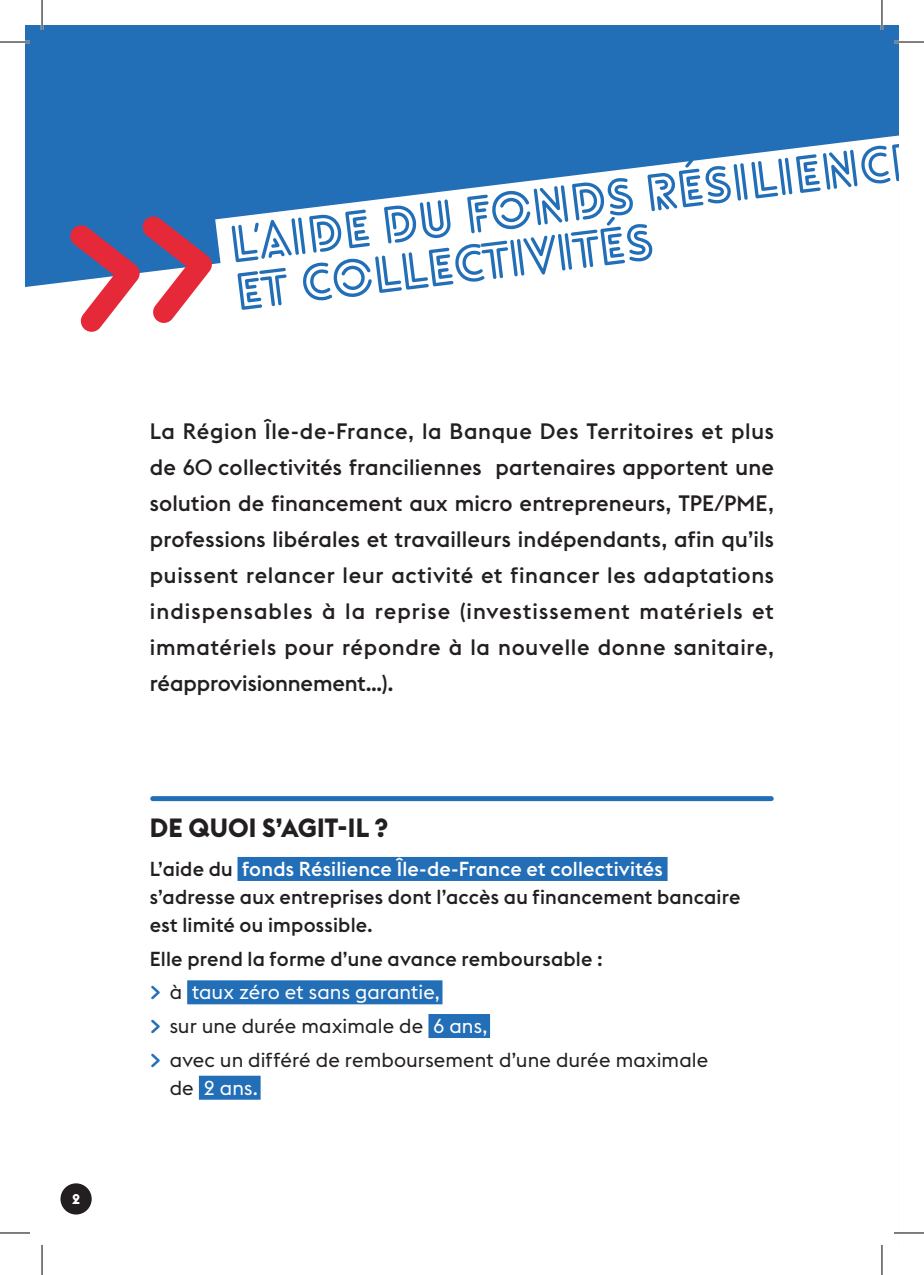
<style>
.page{position:relative;width:924px;height:1275px;background:#fff}
.page>*{position:absolute;margin:0;border:0;box-sizing:border-box;transform-origin:0 0}
.t1{font:700 50px/48px "Lovelo Line";color:#226eb7}
.t2{font:700 26px "Euclid Flex";letter-spacing:.005em;color:#231f20}
.t3{font:500 22px/36px "Euclid Flex";letter-spacing:.02em;color:#231f20;text-align:justify}
.t4{font:20px/33.6px "Euclid Flex";letter-spacing:.005em;color:#231f20}
.t5{font:500 20px/28px "Euclid Flex";letter-spacing:.01em;color:#231f20}
.t6{font:20px "Euclid Flex";color:#fff}
.t7{font:700 14px "Euclid Flex";color:#fff}
.s1{color:#fff}
.s2{font-weight:500}
.s3{font-family:"Chevin";font-weight:600;font-size:26px;color:#226eb7}
.s4{color:#231f20}
</style>
<div class="page">
<div style="left:25px;top:25px;width:873px;height:1225px;background:#226eb7"></div>
<div style="left:25px;top:281px;width:873px;height:969px;background:#fff"></div>
<svg style="left:212px;top:135px;width:686px;height:175px"></svg>
<svg style="left:69px;top:216px;width:143px;height:116px"></svg>
<div style="left:153px;top:796px;width:618px;height:5px;background:#226eb7"></div>
<div style="left:237px;top:857px;width:430px;height:24px;background:#226eb7"></div>
<div style="left:187px;top:980px;width:255px;height:24px;background:#226eb7"></div>
<div style="left:428px;top:1014px;width:62px;height:24px;background:#226eb7"></div>
<div style="left:199px;top:1075px;width:61px;height:24px;background:#226eb7"></div>
<div style="left:60px;top:1183px;width:32px;height:31px;background:#231f20;border-radius:50%"></div>
<hr style="left:0;top:41px;width:30px;height:2px;background:#fff">
<hr style="left:893px;top:41px;width:30px;height:2px;background:#fff">
<hr style="left:0;top:1231px;width:30px;height:3px;background:#fff">
<hr style="left:893px;top:1231px;width:30px;height:3px;background:#fff">
<hr style="left:41px;top:0;width:2px;height:30px;background:#fff">
<hr style="left:41px;top:1245px;width:2px;height:30px;background:#fff">
<hr style="left:880px;top:0;width:2px;height:30px;background:#fff">
<hr style="left:880px;top:1245px;width:2px;height:30px;background:#fff">
<hr style="left:0;top:42px;width:30px;height:1px;background:#000">
<hr style="left:893px;top:42px;width:30px;height:1px;background:#000">
<hr style="left:0;top:1232px;width:30px;height:1px;background:#000">
<hr style="left:893px;top:1232px;width:30px;height:1px;background:#000">
<hr style="left:42px;top:0;width:1px;height:30px;background:#000">
<hr style="left:42px;top:1245px;width:1px;height:30px;background:#000">
<hr style="left:881px;top:0;width:1px;height:30px;background:#000">
<hr style="left:881px;top:1245px;width:1px;height:30px;background:#000">
<p class="t7" style="left:72px;top:1190px;width:10px">2</p>
<h1 class="t1" style="left:227px;top:221px;width:694px;rotate:-7deg">L’AIDE DU FONDS RÉSILIENCE<br>ET COLLECTIVITÉS</h1>
<p class="t3" style="left:150px;top:414px;width:625px">La Région Île-de-France, la Banque Des Territoires et plus de 60 collectivités franciliennes partenaires apportent une solution de financement aux micro entrepreneurs, TPE/PME, professions libérales et travailleurs indépendants, afin qu’ils puissent relancer leur activité et financer les adaptations indispensables à la reprise (investissement matériels et immatériels pour répondre à la nouvelle donne sanitaire, réapprovisionnement…).</p>
<p class="t2" style="left:150px;top:812px;width:239px">DE QUOI S’AGIT-IL ?</p>
<p class="t5" style="left:150px;top:855px;width:592px">L’aide du <span class="s1">fonds Résilience Île-de-France et collectivités </span>s’adresse aux entreprises dont l’accès au financement bancaire est limité ou impossible.</p>
<p class="t4" style="left:150px;top:942px;width:559px"><span class="s2">Elle prend la forme d’une avance remboursable :<br></span><span class="s3">&gt;</span> à <span class="s1">taux zéro et sans garantie,<br></span><span class="s3">&gt;</span> sur une durée maximale de <span class="s1">6 ans,<br></span><span class="s3">&gt;</span> avec un différé de remboursement d’une durée maximale</p>
<p class="t6" style="left:170px;top:1076px;width:90px"><span class="s4">de</span> 2 ans.</p>
</div>
